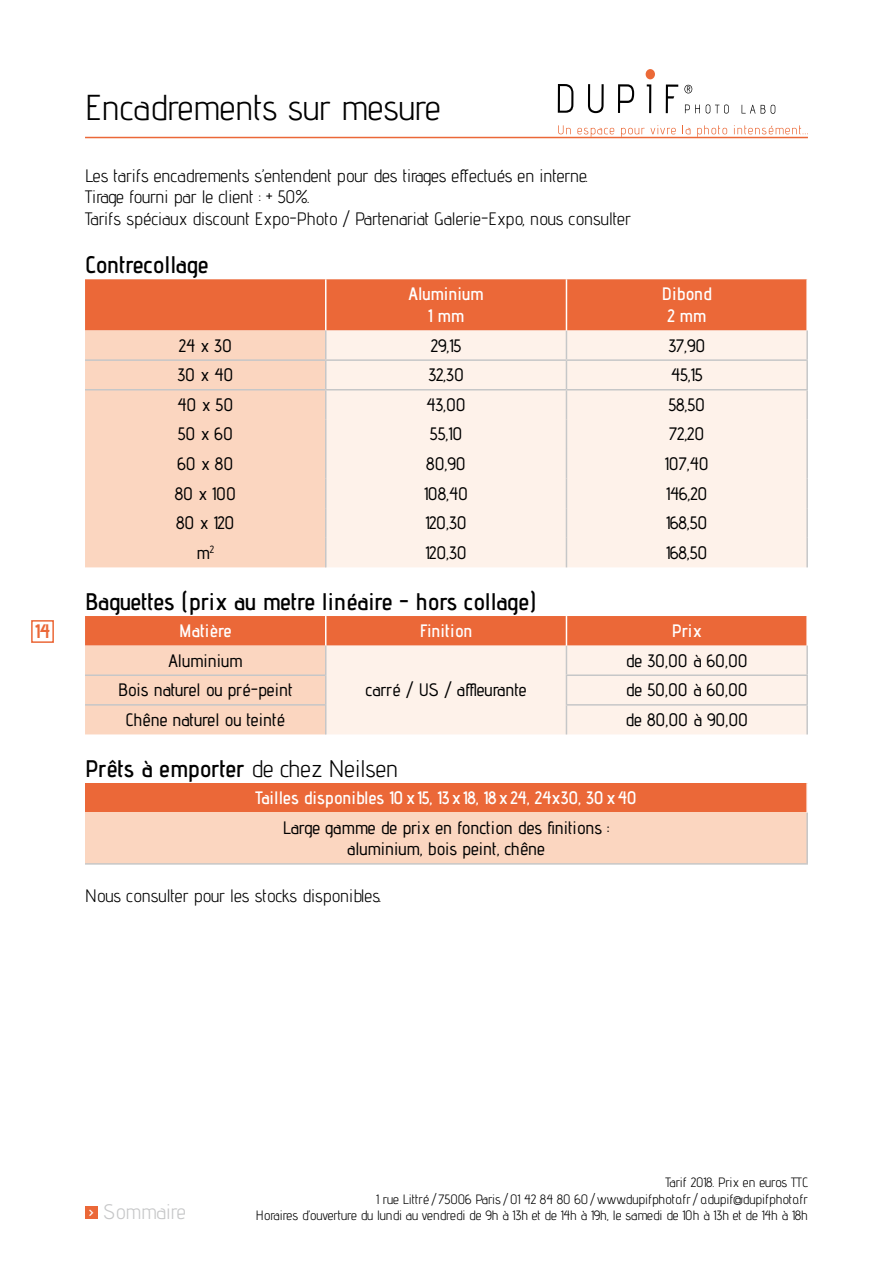
<style>
.page{position:relative;width:893px;height:1263px;background:#fff}
.page>*{position:absolute;margin:0;border:0;box-sizing:border-box;transform-origin:0 0}
.t1{font:36px "Advent Pro";color:#000}
.t2{font:600 24px "Advent Pro";color:#000}
.t3{font:21px "Advent Pro";color:#c6c7c8}
.t4{font:700 19.5px "Advent Pro";color:#eb6838}
.t5{font:500 18px/21.6px "Advent Pro";color:#000;text-align:center}
.t6{font:18px/21.6px "Advent Pro";color:#000}
.t7{font:600 18px/21.6px "Advent Pro";color:#fff;text-align:center}
.t8{font:13.5px/16.2px "Advent Pro";color:#000;text-align:right}
.s1{font-weight:400}
.s2{font-weight:700;font-size:11.7px;color:#fff}
</style>
<div class="page">
<div style="left:31px;top:620px;width:23px;height:23px;border:2px solid #eb6838"></div>
<hr style="left:85px;top:137px;width:723px;height:1px;background:#eb6838">
<div style="left:85px;top:419px;width:240px;height:148px;background:#fbd6c0"></div>
<div style="left:326px;top:419px;width:480px;height:148px;background:#fef2ea"></div>
<hr style="left:806px;top:330px;width:2px;height:29px;background:#c6c7c8">
<hr style="left:806px;top:361px;width:2px;height:28px;background:#c6c7c8">
<hr style="left:806px;top:390px;width:2px;height:29px;background:#c6c7c8">
<hr style="left:566px;top:419px;width:1px;height:30px;background:#c6c7c8">
<hr style="left:806px;top:419px;width:2px;height:30px;background:#c6c7c8">
<hr style="left:566px;top:449px;width:1px;height:30px;background:#c6c7c8">
<hr style="left:806px;top:449px;width:2px;height:30px;background:#c6c7c8">
<svg style="left:566px;top:479px;width:1px;height:29px"></svg>
<hr style="left:806px;top:479px;width:2px;height:29px;background:#c6c7c8">
<hr style="left:566px;top:508px;width:1px;height:30px;background:#c6c7c8">
<hr style="left:806px;top:508px;width:2px;height:30px;background:#c6c7c8">
<svg style="left:566px;top:538px;width:1px;height:29px"></svg>
<hr style="left:806px;top:538px;width:2px;height:29px;background:#c6c7c8">
<svg style="left:85px;top:279px;width:722px;height:140px;background:#f5b89f"></svg>
<hr style="left:325px;top:419px;width:1px;height:30px;background:#c6c7c8">
<hr style="left:325px;top:449px;width:1px;height:30px;background:#c6c7c8">
<svg style="left:325px;top:479px;width:1px;height:29px"></svg>
<hr style="left:325px;top:508px;width:1px;height:30px;background:#c6c7c8">
<svg style="left:325px;top:538px;width:1px;height:29px"></svg>
<hr style="left:85px;top:359px;width:241px;height:2px;background:#c6c7c8">
<hr style="left:326px;top:359px;width:240px;height:2px;background:#c6c7c8">
<hr style="left:566px;top:359px;width:242px;height:2px;background:#c6c7c8">
<hr style="left:85px;top:389px;width:241px;height:1px;background:#c6c7c8">
<hr style="left:326px;top:389px;width:240px;height:1px;background:#c6c7c8">
<hr style="left:566px;top:389px;width:242px;height:1px;background:#c6c7c8">
<hr style="left:806px;top:646px;width:2px;height:28px;background:#c6c7c8">
<hr style="left:806px;top:676px;width:2px;height:28px;background:#c6c7c8">
<hr style="left:806px;top:706px;width:2px;height:28px;background:#c6c7c8">
<svg style="left:85px;top:616px;width:722px;height:118px;background:#f8c8b2"></svg>
<hr style="left:566px;top:616px;width:1px;height:30px;background:#fff">
<hr style="left:85px;top:674px;width:240px;height:2px;background:#c6c7c8">
<hr style="left:566px;top:674px;width:242px;height:2px;background:#c6c7c8">
<hr style="left:85px;top:704px;width:240px;height:2px;background:#c6c7c8">
<hr style="left:566px;top:704px;width:242px;height:2px;background:#c6c7c8">
<div style="left:85px;top:783px;width:722px;height:30px;background:#eb6838"></div>
<div style="left:85px;top:813px;width:722px;height:51px;background:#fbd6c0"></div>
<hr style="left:806px;top:783px;width:2px;height:30px;background:#fff">
<hr style="left:806px;top:813px;width:2px;height:50px;background:#c6c7c8">
<hr style="left:85px;top:863px;width:723px;height:2px;background:#c6c7c8">
<div style="left:85px;top:1206px;width:13px;height:13px;background:#eb6838"></div>
<svg style="left:558px;top:125px;width:13px;height:9px"></svg>
<svg style="left:577px;top:128px;width:37px;height:9px"></svg>
<svg style="left:621px;top:125px;width:55px;height:12px"></svg>
<svg style="left:682px;top:125px;width:8px;height:9px"></svg>
<svg style="left:697px;top:125px;width:30px;height:12px"></svg>
<svg style="left:734px;top:125px;width:74px;height:9px"></svg>
<svg style="left:558px;top:84px;width:15px;height:29px"></svg>
<svg style="left:588px;top:84px;width:16px;height:29px"></svg>
<svg style="left:618px;top:84px;width:16px;height:29px"></svg>
<svg style="left:647px;top:84px;width:4px;height:29px"></svg>
<svg style="left:666px;top:85px;width:12px;height:28px"></svg>
<svg style="left:685px;top:105px;width:15px;height:8px"></svg>
<svg style="left:706px;top:104px;width:23px;height:10px"></svg>
<svg style="left:742px;top:105px;width:13px;height:9px"></svg>
<svg style="left:761px;top:105px;width:4px;height:9px"></svg>
<svg style="left:771px;top:105px;width:4px;height:9px"></svg>
<svg style="left:684px;top:85px;width:8px;height:8px"></svg>
<div style="left:646px;top:69px;width:9px;height:10px;background:#eb6937;border-radius:50%"></div>
<p class="t4" style="left:35px;top:619px;width:16px">14</p>
<h1 class="t1" style="left:85px;top:85px;width:357px">Encadrements sur mesure</h1>
<p class="t6" style="left:85px;top:164px;width:547px">Les tarifs encadrements s’entendent pour des tirages effectués en interne.<br>Tirage fourni par le client : + 50%.<br>Tarifs spéciaux discount Expo-Photo / Partenariat Galerie-Expo, nous consulter</p>
<h2 class="t2" style="left:85px;top:250px;width:125px">Contrecollage</h2>
<p class="t7" style="left:409px;top:283px;width:76px">Aluminium<br>1 mm</p>
<p class="t7" style="left:662px;top:283px;width:52px">Dibond<br>2 mm</p>
<p class="t5" style="left:179px;top:334px;width:54px">24 x 30</p>
<p class="t5" style="left:431px;top:334px;width:32px">29,15</p>
<p class="t5" style="left:668px;top:334px;width:38px">37,90</p>
<p class="t5" style="left:178px;top:364px;width:57px">30 x 40</p>
<p class="t5" style="left:428px;top:364px;width:37px">32,30</p>
<p class="t5" style="left:671px;top:364px;width:33px">45,15</p>
<p class="t5" style="left:178px;top:393px;width:57px">40 x 50</p>
<p class="t5" style="left:426px;top:393px;width:41px">43,00</p>
<p class="t5" style="left:668px;top:393px;width:38px">58,50</p>
<p class="t5" style="left:178px;top:423px;width:57px">50 x 60</p>
<p class="t5" style="left:430px;top:423px;width:34px">55,10</p>
<p class="t5" style="left:669px;top:423px;width:37px">72,20</p>
<p class="t5" style="left:178px;top:453px;width:57px">60 x 80</p>
<p class="t5" style="left:426px;top:453px;width:41px">80,90</p>
<p class="t5" style="left:665px;top:453px;width:45px">107,40</p>
<p class="t5" style="left:175px;top:482px;width:63px">80 x 100</p>
<p class="t5" style="left:424px;top:482px;width:46px">108,40</p>
<p class="t5" style="left:666px;top:482px;width:43px">146,20</p>
<p class="t5" style="left:176px;top:512px;width:60px">80 x 120</p>
<p class="t5" style="left:425px;top:512px;width:43px">120,30</p>
<p class="t5" style="left:666px;top:512px;width:43px">168,50</p>
<p class="t5" style="left:197px;top:541px;width:19px">m<sup>2</sup></p>
<p class="t5" style="left:425px;top:541px;width:43px">120,30</p>
<p class="t5" style="left:666px;top:541px;width:43px">168,50</p>
<h2 class="t2" style="left:85px;top:587px;width:453px">Baguettes (prix au metre linéaire - hors collage)</h2>
<p class="t7" style="left:179px;top:620px;width:54px">Matière</p>
<p class="t7" style="left:420px;top:620px;width:54px">Finition</p>
<p class="t7" style="left:672px;top:620px;width:32px">Prix</p>
<p class="t5" style="left:168px;top:649px;width:75px">Aluminium</p>
<p class="t5" style="left:365px;top:679px;width:163px">carré / US / affleurante</p>
<p class="t5" style="left:626px;top:649px;width:123px">de 30,00 à 60,00</p>
<p class="t5" style="left:118px;top:679px;width:176px">Bois naturel ou pré-peint</p>
<p class="t5" style="left:626px;top:679px;width:123px">de 50,00 à 60,00</p>
<p class="t5" style="left:126px;top:708px;width:161px">Chêne naturel ou teinté</p>
<p class="t5" style="left:625px;top:708px;width:124px">de 80,00 à 90,00</p>
<h2 class="t2" style="left:85px;top:754px;width:315px">Prêts à emporter <span class="s1">de chez Neilsen</span></h2>
<p class="t7" style="left:255px;top:787px;width:383px">Tailles disponibles 10x15, 13x18, 18x24, 24x30, 30x40</p>
<p class="t5" style="left:283px;top:816px;width:328px">Large gamme de prix en fonction des finitions : aluminium, bois peint, chêne</p>
<p class="t6" style="left:85px;top:884px;width:298px">Nous consulter pour les stocks disponibles.</p>
<p class="t3" style="left:89px;top:1198px;width:98px"><span class="s2">&gt;</span> Sommaire</p>
<p class="t8" style="left:256px;top:1174px;width:553px">Tarif 2018. Prix en euros TTC<br>1 rue Littré / 75006 Paris /01 42 84 80 60/www.dupifphoto.fr / o.dupif@dupifphoto.fr<br>Horaires d’ouverture du lundi au vendredi de 9h à 13h et de 14h à 19h, le samedi de 10h à 13h et de 14h à 18h</p>
</div>
